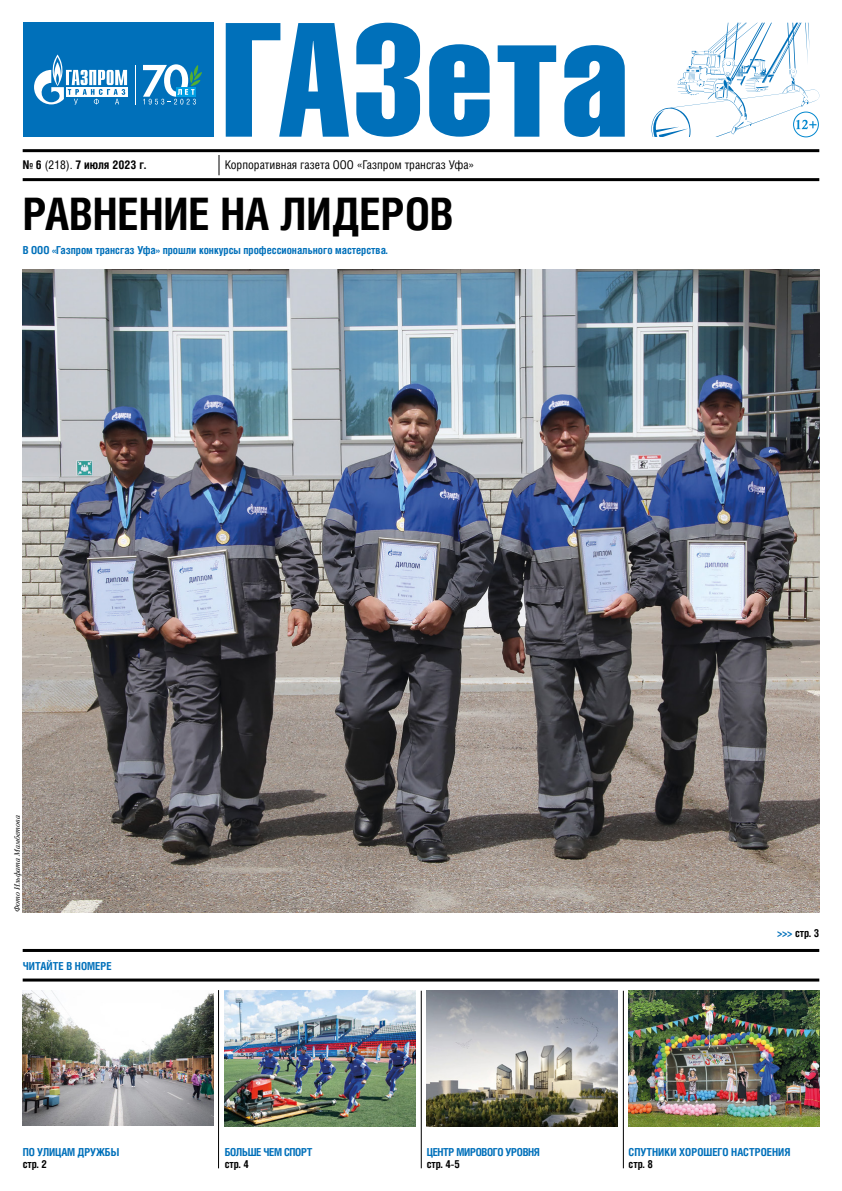
<style>
.page{position:relative;width:842px;height:1191px;background:#fff}
.page>*{position:absolute;margin:0;border:0;box-sizing:border-box;transform-origin:0 0}
.t1{font:700 44.8px "Helios Cond C";color:#000}
.t2{font:12px "Helios Cond C";color:#000}
.t3{font:700 12px "Helios Cond C";color:#000}
.t4{font:700 11px "Helios Cond C";color:#0070ba}
.t5{font:700 11px "Helios Cond C";letter-spacing:-.03em;color:#0070ba}
.t6{font:700 11px "Helios Cond C";color:#000}
.t7{font:italic 8px "Times New Roman";color:#000}
.s1{font-weight:400}
.s2{color:#0070ba}
</style>
<div class="page">
<svg style="left:226px;top:23px;width:399px;height:114px;fill:#0070ba"></svg>
<div style="left:23px;top:23px;width:190px;height:114px;background:#0070ba"></div>
<svg style="left:651px;top:23px;width:169px;height:114px"></svg>
<hr style="left:23px;top:149px;width:796px;height:3px;background:#000">
<hr style="left:23px;top:178px;width:796px;height:3px;background:#000">
<svg style="left:219px;top:155px;width:1px;height:20px"></svg>
<hr style="left:135px;top:65px;width:1px;height:39px;background:#fff">
<svg style="left:143px;top:64px;width:59px;height:41px"></svg>
<svg style="left:34px;top:54px;width:93px;height:51px"></svg>
<hr style="left:23px;top:978px;width:796px;height:3px;background:#000">
<hr style="left:23px;top:949px;width:796px;height:3px;background:#000">
<hr style="left:623px;top:990px;width:1px;height:178px;background:#000">
<hr style="left:421px;top:990px;width:1px;height:178px;background:#000">
<hr style="left:218px;top:990px;width:1px;height:178px;background:#000">
<img style="left:427px;top:990px;width:190px;height:136px">
<img style="left:23px;top:990px;width:190px;height:135px">
<img style="left:225px;top:990px;width:190px;height:136px">
<img style="left:629px;top:990px;width:190px;height:136px">
<img style="left:23px;top:269px;width:796px;height:643px">
<p class="t3" style="left:23px;top:157px;width:125px">№ 6 <span class="s1">(218).</span> 7 июля 2023 г.</p>
<p class="t2" style="left:225px;top:157px;width:251px">Корпоративная газета ООО «Газпром трансгаз Уфа»</p>
<h1 class="t1" style="left:23px;top:187px;width:432px">РАВНЕНИЕ НА ЛИДЕРОВ</h1>
<p class="t4" style="left:23px;top:244px;width:367px">В ООО «Газпром трансгаз Уфа» прошли конкурсы профессионального мастерства.</p>
<p class="t7" style="left:12px;top:912px;width:98px;rotate:-90deg">Фото Ильфата Мамбетова</p>
<p class="t4" style="left:23px;top:959px;width:91px">ЧИТАЙТЕ В НОМЕРЕ</p>
<p class="t4" style="left:23px;top:1145px;width:98px">ПО УЛИЦАМ ДРУЖБЫ</p>
<p class="t6" style="left:23px;top:1157px;width:26px">стр. 2</p>
<p class="t5" style="left:225px;top:1145px;width:89px">БОЛЬШЕ ЧЕМ СПОРТ</p>
<p class="t6" style="left:225px;top:1157px;width:26px">стр. 4</p>
<p class="t5" style="left:427px;top:1145px;width:115px">ЦЕНТР МИРОВОГО УРОВНЯ</p>
<p class="t6" style="left:427px;top:1157px;width:35px">стр. 4-5</p>
<p class="t6" style="left:777px;top:926px;width:44px"><span class="s2">&gt;&gt;&gt;</span> стр. 3</p>
<p class="t4" style="left:629px;top:1145px;width:163px">СПУТНИКИ ХОРОШЕГО НАСТРОЕНИЯ</p>
<p class="t6" style="left:629px;top:1157px;width:26px">стр. 8</p>
</div>
